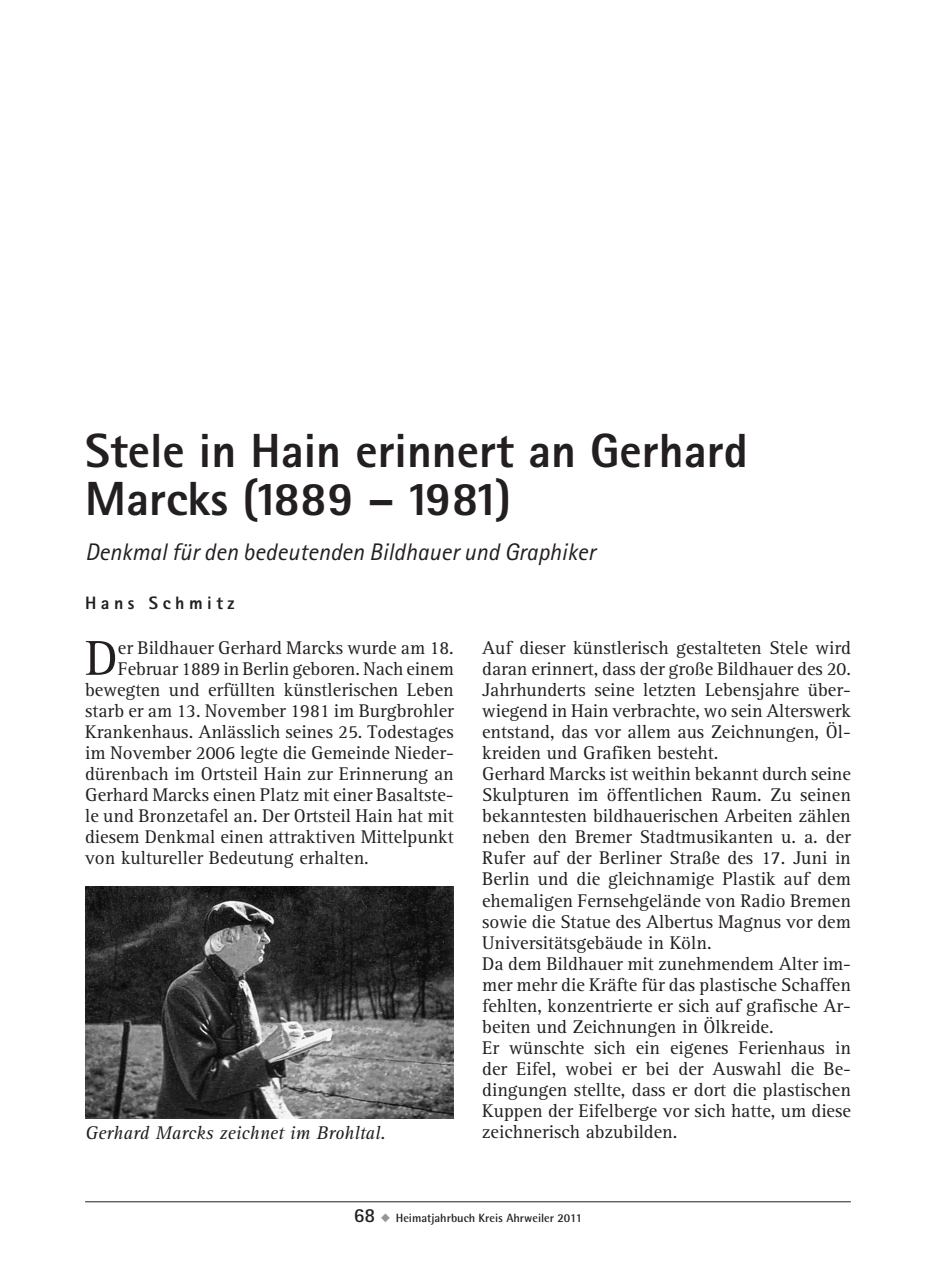
<style>
.page{position:relative;width:936px;height:1276px;background:#fff}
.page>*{position:absolute;margin:0;border:0;box-sizing:border-box;transform-origin:0 0}
.t1{font:50.6px "AT Rotis Serif";color:#231f20}
.t2{font:800 48px/48px "Rotis Sans Serif";color:#231f20}
.t3{font:italic 24px "Rotis Sans Serif";color:#231f20}
.t4{font:19px/21px "AT Rotis Serif";color:#231f20}
.t5{font:italic 19px "AT Rotis Serif";color:#231f20}
.t6{font:800 18px "Rotis Sans Serif";letter-spacing:.25em;color:#231f20}
.t7{font:700 12px "Rotis Semi Sans";color:#231f20}
.s1{font-family:"Rotis Sans Serif";font-size:20px}
.s2{color:#939598}
</style>
<div class="page">
<hr style="left:85px;top:1201px;width:765px;height:1px;background:#231f20">
<img style="left:85px;top:886px;width:369px;height:232px">
<h2 class="t2" style="left:85px;top:426px;width:664px">Stele in Hain erinnert an Gerhard<br>Marcks (1889 – 1981)</h2>
<p class="t3" style="left:85px;top:538px;width:512px">Denkmal für den bedeutenden Bildhauer und Graphiker</p>
<p class="t6" style="left:85px;top:592px;width:151px">Hans Schmitz</p>
<h1 class="t1" style="left:85px;top:629px;width:34px">D</h1>
<p class="t4" style="left:118px;top:637px;width:337px">er Bildhauer Gerhard Marcks wurde am 18.</p>
<p class="t4" style="left:482px;top:637px;width:370px">Auf dieser künstlerisch gestalteten Stele wird daran erinnert, dass der große Bildhauer des 20.<br>Jahrhunderts seine letzten Lebensjahre über&shy;wiegend in Hain verbrachte, wo sein Alterswerk entstand, das vor allem aus Zeichnungen, Öl&shy;kreiden und Grafiken besteht.<br>Gerhard Marcks ist weithin bekannt durch seine Skulpturen im öffentlichen Raum. Zu seinen bekanntesten bildhauerischen Arbeiten zählen neben den Bremer Stadtmusikanten u. a. der Rufer auf der Berliner Straße des 17. Juni in Berlin und die gleichnamige Plastik auf dem ehemaligen Fernsehgelände von Radio Bremen sowie die Statue des Albertus Magnus vor dem Universitätsgebäude in Köln.<br>Da dem Bildhauer mit zunehmendem Alter im&shy;mer mehr die Kräfte für das plastische Schaffen fehlten, konzentrierte er sich auf grafische Ar&shy;beiten und Zeichnungen in Ölkreide.<br>Er wünschte sich ein eigenes Ferienhaus in der Eifel, wobei er bei der Auswahl die Be&shy;dingungen stellte, dass er dort die plastischen Kuppen der Eifelberge vor sich hatte, um diese</p>
<p class="t4" style="left:118px;top:658px;width:337px">Februar 1889 in Berlin geboren. Nach einem</p>
<p class="t4" style="left:85px;top:679px;width:370px">bewegten und erfüllten künstlerischen Leben</p>
<p class="t4" style="left:85px;top:700px;width:370px">starb er am 13. November 1981 im Burgbrohler</p>
<p class="t4" style="left:85px;top:722px;width:370px">Krankenhaus. Anlässlich seines 25. Todestages</p>
<p class="t4" style="left:85px;top:743px;width:370px">im November 2006 legte die Gemeinde Nieder-</p>
<p class="t4" style="left:85px;top:764px;width:370px">dürenbach im Ortsteil Hain zur Erinnerung an</p>
<p class="t4" style="left:85px;top:785px;width:370px">Gerhard Marcks einen Platz mit einer Basaltste-</p>
<p class="t4" style="left:85px;top:806px;width:370px">le und Bronzetafel an. Der Ortsteil Hain hat mit</p>
<p class="t4" style="left:85px;top:827px;width:370px">diesem Denkmal einen attraktiven Mittelpunkt</p>
<p class="t4" style="left:85px;top:848px;width:285px">von kultureller Bedeutung erhalten.</p>
<p class="t5" style="left:85px;top:1122px;width:302px">Gerhard Marcks zeichnet im Brohltal.</p>
<p class="t4" style="left:482px;top:1122px;width:197px">zeichnerisch abzubilden.</p>
<p class="t7" style="left:354px;top:1210px;width:230px"><span class="s1">68</span> <span class="s2">◆</span> Heimatjahrbuch Kreis Ahrweiler 2011</p>
</div>
